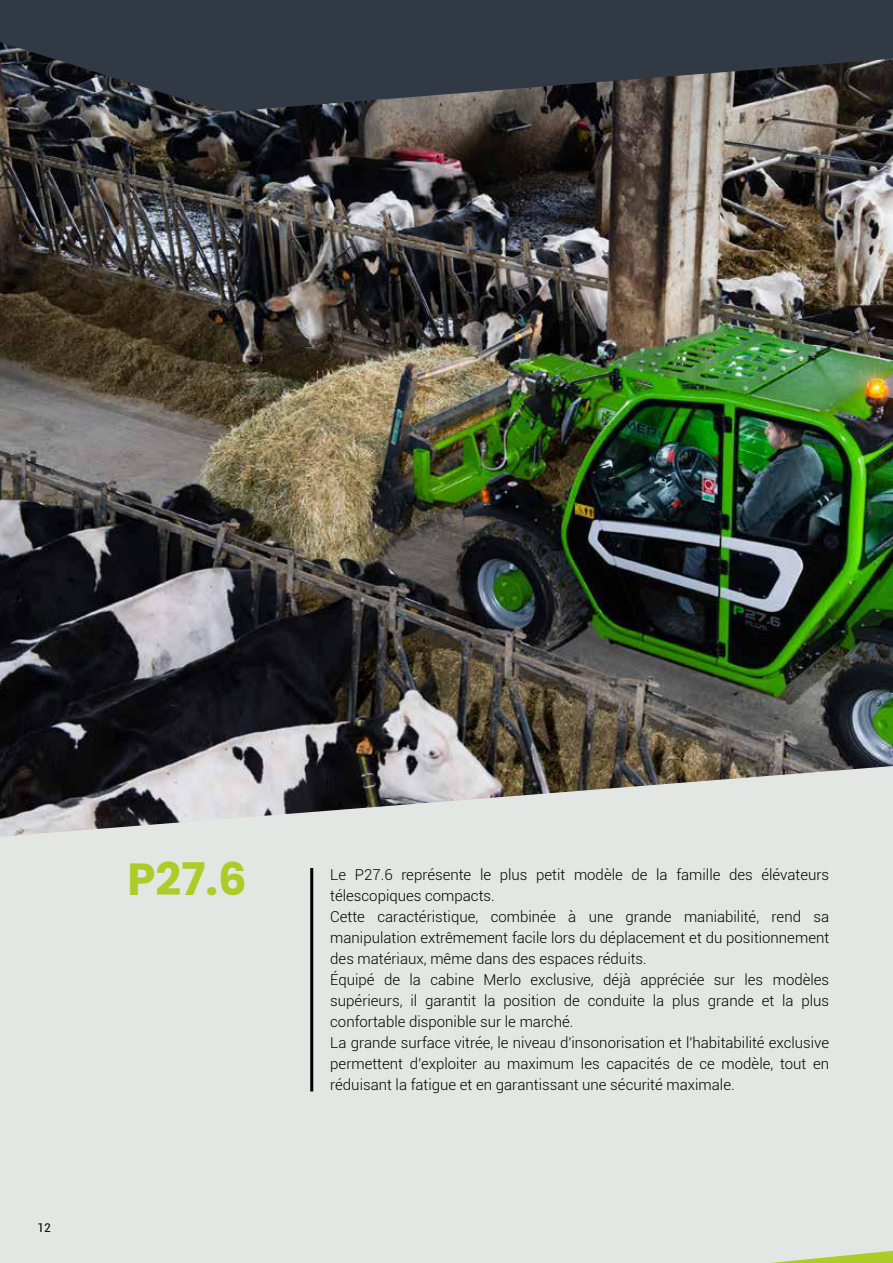
<style>
.page{position:relative;width:893px;height:1263px;background:#e2e7e3}
.page>*{position:absolute;margin:0;border:0;box-sizing:border-box;transform-origin:0 0}
.t1{font:700 45px "Poppins";color:#afcb27}
.t2{font:300 15px/21px "Roboto";color:#000}
.t3{font:12px "Roboto";color:#000}
</style>
<div class="page">
<hr style="left:310px;top:868px;width:3px;height:223px;background:#000">
<svg style="left:771px;top:1251px;width:122px;height:12px"></svg>
<img style="left:0;top:112px;width:893px;height:725px">
<svg style="left:0;top:0;width:893px;height:112px;background:#363c44"></svg>
<p class="t3" style="left:38px;top:1222px;width:15px">12</p>
<h1 class="t1" style="left:128px;top:851px;width:121px">P27.6</h1>
<p class="t2" style="left:330px;top:865px;width:500px">Le P27.6 représente le plus petit modèle de la famille des élévateurs télescopiques compacts.<br>Cette caractéristique, combinée à une grande maniabilité, rend sa manipulation extrêmement facile lors du déplacement et du positionnement des matériaux, même dans des espaces réduits.<br>Équipé de la cabine Merlo exclusive, déjà appréciée sur les modèles supérieurs, il garantit la position de conduite la plus grande et la plus confortable disponible sur le marché.<br>La grande surface vitrée, le niveau d'insonorisation et l'habitabilité exclusive permettent d’exploiter au maximum les capacités de ce modèle, tout en réduisant la fatigue et en garantissant une sécurité maximale.</p>
</div>
